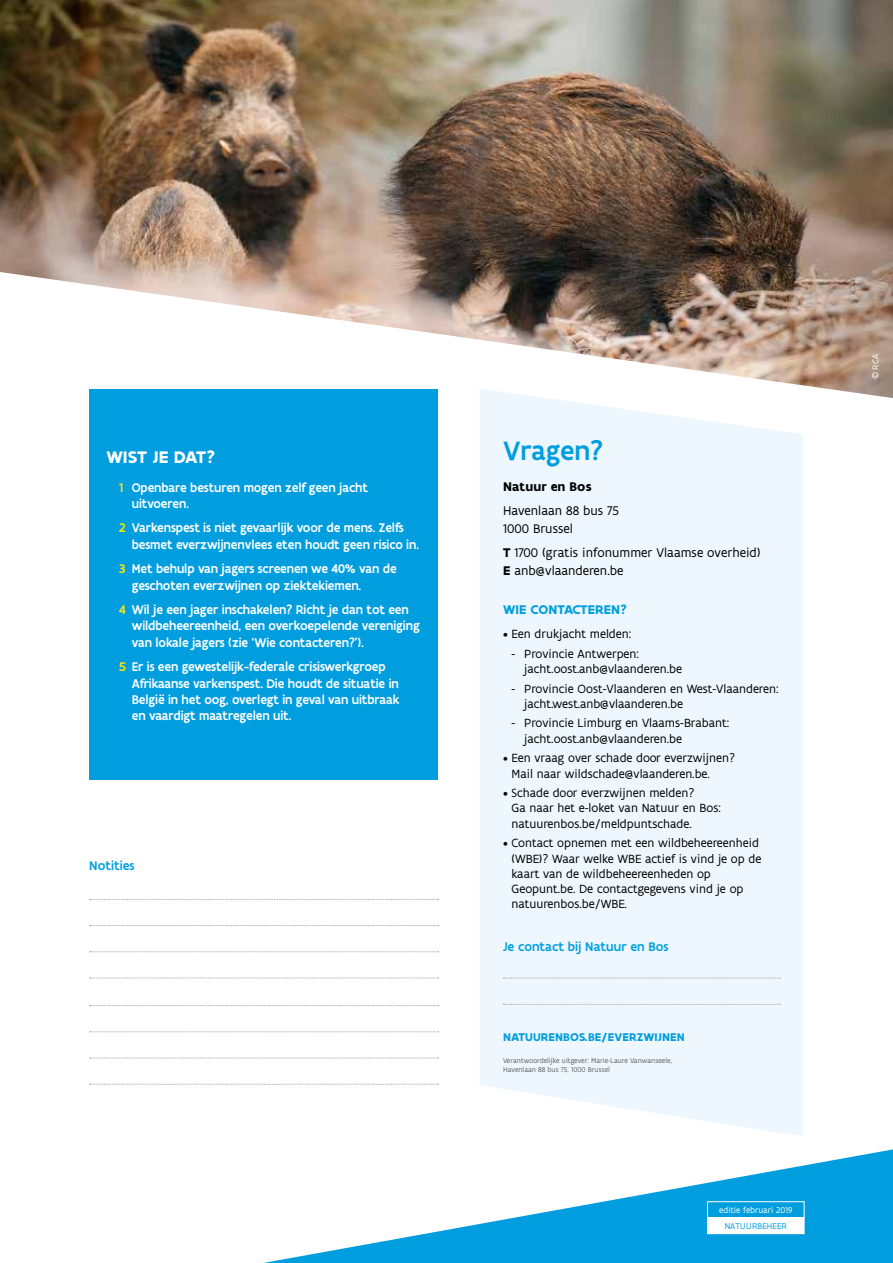
<style>
.page{position:relative;width:893px;height:1263px;background:#fff}
.page>*{position:absolute;margin:0;border:0;box-sizing:border-box;transform-origin:0 0}
.t1{font:500 28.5px "Flanders Art Sans";letter-spacing:-.01em;color:#009edf}
.t2{font:700 18px "Flanders Art Sans";letter-spacing:-.01em;color:#fff}
.t3{font:500 13.5px/16.2px "Flanders Art Sans";letter-spacing:-.01em;color:#fff}
.t4{font:13.5px/18px "Flanders Art Sans";color:#000}
.t5{font:500 13.5px "Flanders Art Sans";color:#009fdf}
.t6{font:700 13.5px "Flanders Art Sans";letter-spacing:.005em;color:#009fdf}
.t7{font:700 13.5px "Flanders Art Sans";color:#000}
.t8{font:500 13.5px "Flanders Art Sans";color:#009edf}
.t9{font:12.75px/15.3px "Flanders Art Sans";color:#000}
.t10{font:700 12px "Flanders Art Sans";letter-spacing:.005em;color:#009edf}
.t11{font:9px "Flanders Art Sans";color:#fff}
.t12{font:9px "Flanders Art Sans";letter-spacing:.005em;color:#009edf}
.t13{font:7.5px/9px "Flanders Art Sans";color:#626261}
.s1{color:#ffe400}
.s2{font-weight:700}
</style>
<div class="page">
<svg style="left:263px;top:1149px;width:630px;height:114px"></svg>
<img style="left:0;top:0;width:893px;height:398px">
<div style="left:89px;top:389px;width:349px;height:391px;background:#009edf"></div>
<div style="left:480px;top:389px;width:323px;height:747px;background:#edf7fd"></div>
<svg style="left:503px;top:978px;width:277px;height:1px"></svg>
<svg style="left:503px;top:1004px;width:277px;height:1px"></svg>
<svg style="left:90px;top:1005px;width:349px;height:1px"></svg>
<svg style="left:90px;top:1031px;width:349px;height:1px"></svg>
<svg style="left:90px;top:1058px;width:349px;height:1px"></svg>
<svg style="left:90px;top:1084px;width:349px;height:1px"></svg>
<svg style="left:90px;top:899px;width:349px;height:1px"></svg>
<svg style="left:90px;top:925px;width:349px;height:1px"></svg>
<svg style="left:90px;top:951px;width:349px;height:1px"></svg>
<svg style="left:90px;top:977px;width:349px;height:1px"></svg>
<div style="left:707px;top:1201px;width:97px;height:17px;border:1px solid #fff"></div>
<div style="left:707px;top:1218px;width:97px;height:16px;background:#fff"></div>
<h2 class="t2" style="left:106px;top:445px;width:111px">WIST JE DAT?</h2>
<p class="t3" style="left:132px;top:479px;width:238px;text-indent:-13px"><span class="s1">1</span> Openbare besturen mogen zelf geen jacht uitvoeren.</p>
<p class="t3" style="left:132px;top:520px;width:289px;text-indent:-13px"><span class="s1">2</span> Varkenspest is niet gevaarlijk voor de mens. Zelfs besmet everzwijnenvlees eten houdt geen risico in.</p>
<p class="t3" style="left:132px;top:561px;width:266px;text-indent:-13px"><span class="s1">3</span> Met behulp van jagers screenen we 40% van de geschoten everzwijnen op ziektekiemen.</p>
<p class="t3" style="left:132px;top:602px;width:290px;text-indent:-13px"><span class="s1">4</span> Wil je een jager inschakelen? Richt je dan tot een wildbeheereenheid, een overkoepelende vereniging van lokale jagers (zie ‘Wie contacteren?’).</p>
<p class="t3" style="left:132px;top:659px;width:269px;text-indent:-13px"><span class="s1">5</span> Er is een gewestelijk-federale crisiswerkgroep Afrikaanse varkenspest. Die houdt de situatie in België in het oog, overlegt in geval van uitbraak en vaardigt maatregelen uit.</p>
<p class="t8" style="left:89px;top:857px;width:47px">Notities</p>
<h1 class="t1" style="left:503px;top:433px;width:102px">Vragen?</h1>
<p class="t7" style="left:503px;top:478px;width:90px">Natuur en Bos</p>
<p class="t4" style="left:503px;top:501px;width:118px">Havenlaan 88 bus 75<br>1000 Brussel</p>
<p class="t4" style="left:503px;top:543px;width:259px"><span class="s2">T</span> 1700 (gratis infonummer Vlaamse overheid)<br><span class="s2">E</span> anb@vlaanderen.be</p>
<p class="t6" style="left:503px;top:601px;width:126px">WIE CONTACTEREN?</p>
<p class="t9" style="left:503px;top:626px;width:130px">• Een drukjacht melden:</p>
<p class="t9" style="left:524px;top:646px;width:159px;text-indent:-13px">- Provincie Antwerpen: jacht.oost.anb@vlaanderen.be</p>
<p class="t9" style="left:524px;top:681px;width:256px;text-indent:-13px">- Provincie Oost-Vlaanderen en West-Vlaanderen: jacht.west.anb@vlaanderen.be</p>
<p class="t9" style="left:524px;top:716px;width:206px;text-indent:-13px">- Provincie Limburg en Vlaams-Brabant: jacht.oost.anb@vlaanderen.be</p>
<p class="t9" style="left:512px;top:751px;width:225px;text-indent:-9px">• Een vraag over schade door everzwijnen?<br>Mail naar wildschade@vlaanderen.be.</p>
<p class="t9" style="left:512px;top:785px;width:211px;text-indent:-9px">• Schade door everzwijnen melden?<br>Ga naar het e-loket van Natuur en Bos: natuurenbos.be/meldpuntschade.</p>
<p class="t9" style="left:512px;top:836px;width:251px;text-indent:-9px">• Contact opnemen met een wildbeheereenheid (WBE)? Waar welke WBE actief is vind je op de kaart van de wildbeheereenheden op Geopunt.be. De contactgegevens vind je op natuurenbos.be/WBE.</p>
<p class="t5" style="left:503px;top:938px;width:167px">Je contact bij Natuur en Bos</p>
<p class="t10" style="left:503px;top:1029px;width:183px">NATUURENBOS.BE/EVERZWIJNEN</p>
<p class="t13" style="left:503px;top:1056px;width:170px">Verantwoordelijke uitgever: Marie-Laure Vanwanseele,<br>Havenlaan 88 bus 75, 1000 Brussel</p>
<p class="t11" style="left:719px;top:1204px;width:75px">editie februari 2019</p>
<p class="t12" style="left:725px;top:1220px;width:64px">NATUURBEHEER</p>
<p class="t11" style="left:870px;top:379px;width:26px;rotate:-90deg">© RCA</p>
</div>
